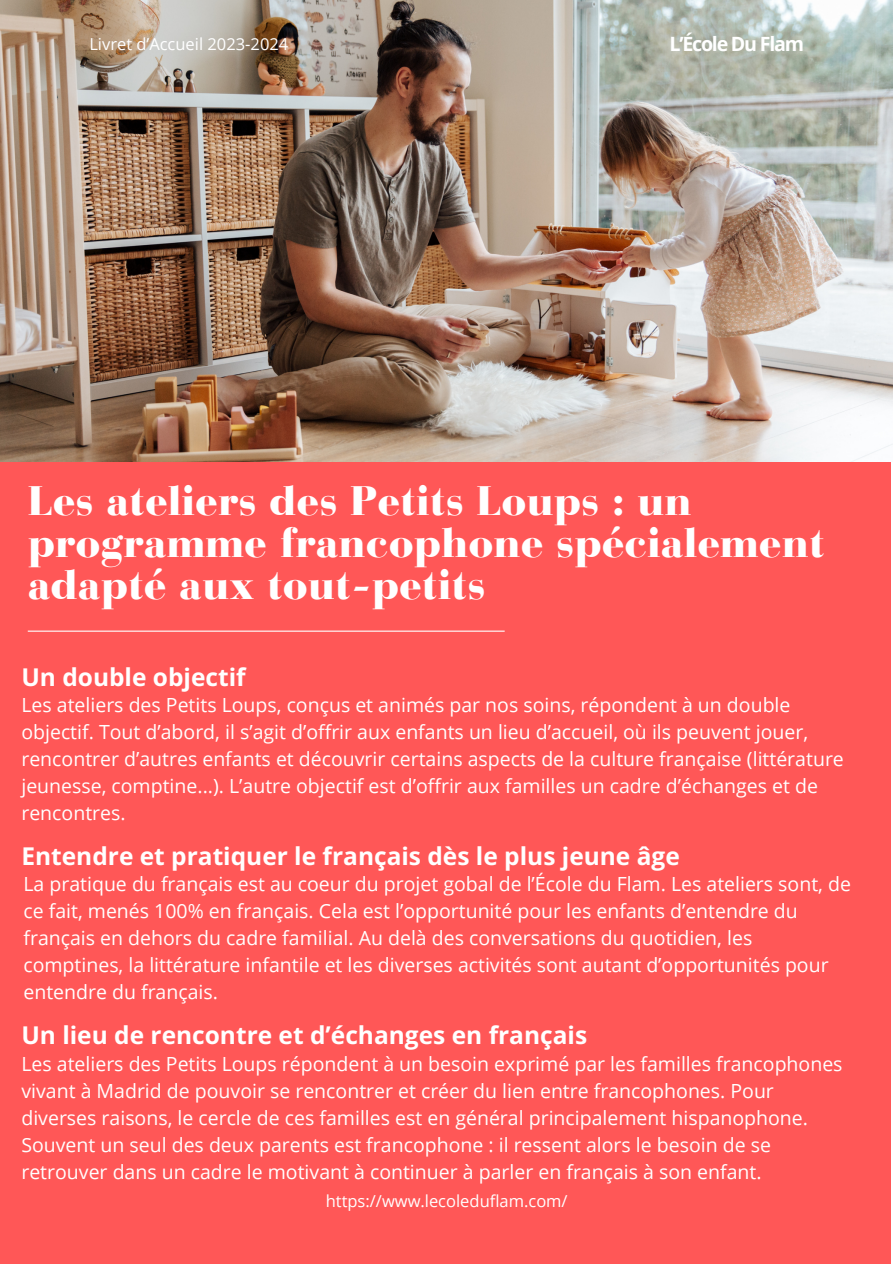
<style>
.page{position:relative;width:893px;height:1264px;background:#fff}
.page>*{position:absolute;margin:0;border:0;box-sizing:border-box;transform-origin:0 0}
.t1{font:900 40.95px/41.7px "Bauer Bodoni Pro";color:#fff}
.t2{font:700 24.45px "Open Sans";color:#fff}
.t3{font:700 19.65px "Open Sans";letter-spacing:-.065em;color:#fff}
.t4{font:19.5px/27px "Open Sans";color:#fff}
.t5{font:16.5px "Open Sans";color:#fff}
</style>
<div class="page">
<img style="left:0;top:0;width:892px;height:461px">
<div style="left:0;top:461px;width:890px;height:802px;background:#ff5757"></div>
<hr style="left:28px;top:630px;width:476px;height:1px;background:#fff">
<h2 class="t5" style="left:89px;top:33px;width:200px">Livret d’Accueil 2023-2024</h2>
<h2 class="t3" style="left:669px;top:30px;width:136px">L’École Du Flam</h2>
<h4 class="t1" style="left:28px;top:485px;width:798px">Les ateliers des Petits Loups : un programme francophone spécialement adapté aux tout-petits</h4>
<h4 class="t2" style="left:21px;top:660px;width:226px">Un double objectif</h4>
<p class="t4" style="left:21px;top:691px;width:823px">Les ateliers des Petits Loups, conçus et animés par nos soins, répondent à un double objectif. Tout d’abord, il s’agit d’offrir aux enfants un lieu d’accueil, où ils peuvent jouer, rencontrer d’autres enfants et découvrir certains aspects de la culture française (littérature jeunesse, comptine...). L’autre objectif est d’offrir aux familles un cadre d’échanges et de rencontres.</p>
<p class="t2" style="left:21px;top:838px;width:660px">Entendre et pratiquer le français dès le plus jeune âge</p>
<h3 class="t4" style="left:23px;top:870px;width:829px">La pratique du français est au coeur du projet gobal de l’École du Flam. Les ateliers sont, de ce fait, menés 100% en français. Cela est l’opportunité pour les enfants d’entendre du français en dehors du cadre familial. Au delà des conversations du quotidien, les comptines, la littérature infantile et les diverses activités sont autant d’opportunités pour entendre du français.</h3>
<h1 class="t2" style="left:21px;top:1017px;width:567px">Un lieu de rencontre et d’échanges en français</h1>
<h2 class="t4" style="left:21px;top:1049px;width:822px">Les ateliers des Petits Loups répondent à un besoin exprimé par les familles francophones vivant à Madrid de pouvoir se rencontrer et créer du lien entre francophones. Pour diverses raisons, le cercle de ces familles est en général principalement hispanophone.<br>Souvent un seul des deux parents est francophone : il ressent alors le besoin de se retrouver dans un cadre le motivant à continuer à parler en français à son enfant.</h2>
<h4 class="t5" style="left:326px;top:1188px;width:243px">https://www.lecoleduflam.com/</h4>
</div>
